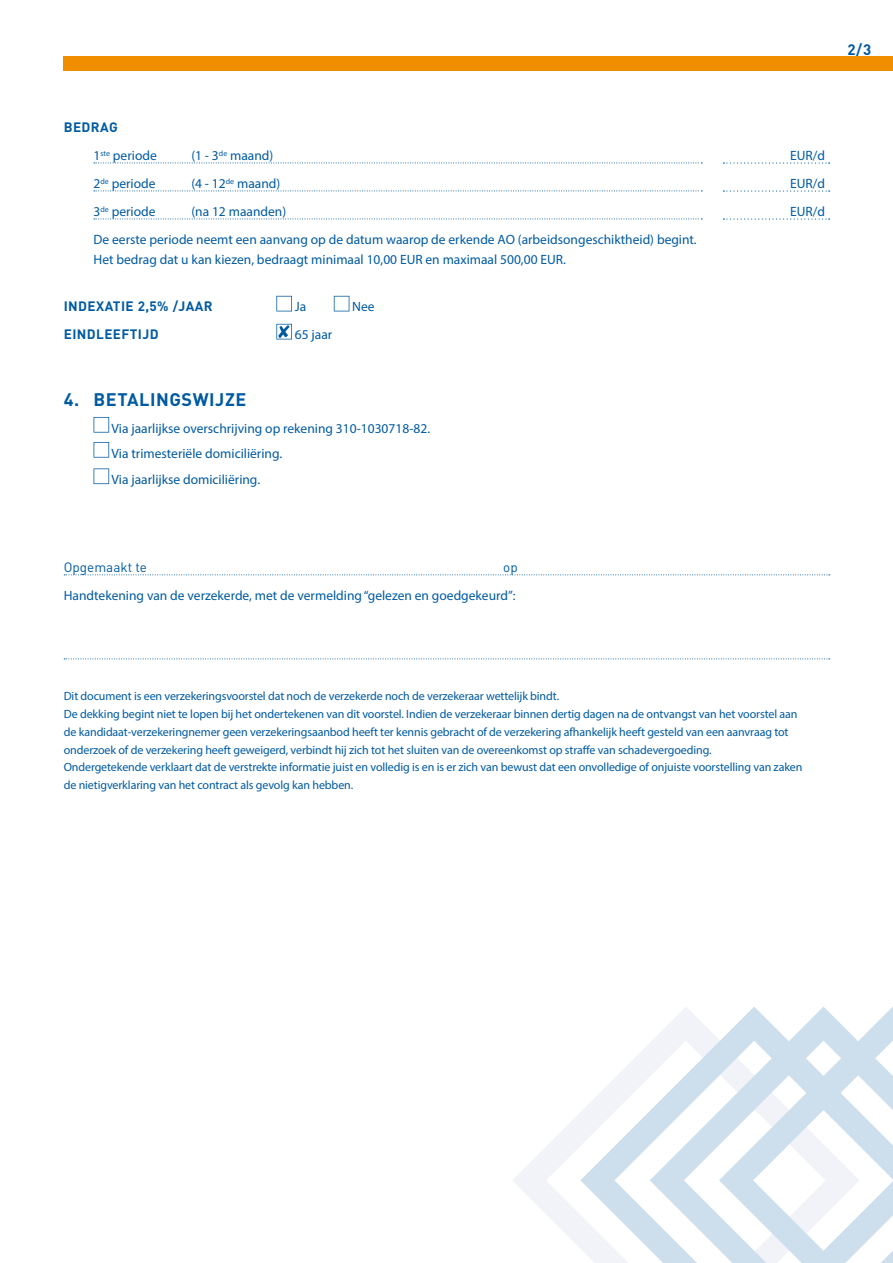
<style>
.page{position:relative;width:893px;height:1263px;background:#fff}
.page>*{position:absolute;margin:0;border:0;box-sizing:border-box;transform-origin:0 0}
.t1{font:700 18px "DIN";letter-spacing:.03em;color:#005aa1}
.t2{font:700 15px "DIN";color:#005aa1}
.t3{font:13.5px/19.5px "Myriad Pro";color:#005aa1}
.t4{font:700 13.5px "DIN";letter-spacing:.03em;color:#005aa1}
.t5{font:13.5px "DIN";color:#005aa1}
.t6{font:12px/17.7px "Myriad Pro";letter-spacing:-.01em;color:#005aa1}
</style>
<div class="page">
<div style="left:64px;top:56px;width:829px;height:15px;background:#f18e00"></div>
<svg style="left:723px;top:162px;width:107px;height:2px"></svg>
<svg style="left:94px;top:163px;width:608px;height:1px"></svg>
<svg style="left:723px;top:190px;width:107px;height:2px"></svg>
<svg style="left:94px;top:191px;width:608px;height:1px"></svg>
<svg style="left:723px;top:218px;width:107px;height:2px"></svg>
<svg style="left:94px;top:219px;width:608px;height:1px"></svg>
<svg style="left:64px;top:574px;width:766px;height:1px"></svg>
<svg style="left:64px;top:658px;width:766px;height:1px"></svg>
<svg style="left:276px;top:296px;width:16px;height:15px"></svg>
<svg style="left:334px;top:296px;width:15px;height:15px"></svg>
<svg style="left:276px;top:324px;width:16px;height:15px"></svg>
<svg style="left:94px;top:417px;width:15px;height:16px"></svg>
<svg style="left:94px;top:442px;width:15px;height:16px"></svg>
<svg style="left:94px;top:468px;width:15px;height:16px"></svg>
<svg style="left:513px;top:1113px;width:67px;height:135px"></svg>
<svg style="left:580px;top:1043px;width:70px;height:220px"></svg>
<svg style="left:650px;top:1007px;width:243px;height:256px"></svg>
<p class="t2" style="left:847px;top:40px;width:25px">2/3</p>
<p class="t4" style="left:64px;top:119px;width:56px">BEDRAG</p>
<p class="t3" style="left:94px;top:146px;width:65px">1<sup>ste</sup> periode</p>
<p class="t3" style="left:191px;top:146px;width:84px">(1 - 3<sup>de</sup> maand)</p>
<p class="t3" style="left:790px;top:146px;width:36px">EUR/d</p>
<p class="t3" style="left:94px;top:174px;width:64px">2<sup>de</sup> periode</p>
<p class="t3" style="left:191px;top:174px;width:90px">(4 - 12<sup>de</sup> maand)</p>
<p class="t3" style="left:790px;top:174px;width:36px">EUR/d</p>
<p class="t3" style="left:94px;top:202px;width:64px">3<sup>de</sup> periode</p>
<p class="t3" style="left:191px;top:202px;width:96px">(na 12 maanden)</p>
<p class="t3" style="left:790px;top:202px;width:36px">EUR/d</p>
<p class="t3" style="left:94px;top:230px;width:605px">De eerste periode neemt een aanvang op de datum waarop de erkende AO (arbeidsongeschiktheid) begint.<br>Het bedrag dat u kan kiezen, bedraagt minimaal 10,00 EUR en maximaal 500,00 EUR.</p>
<p class="t4" style="left:64px;top:298px;width:150px">INDEXATIE 2,5% /JAAR</p>
<p class="t3" style="left:295px;top:297px;width:13px">Ja</p>
<p class="t3" style="left:352px;top:297px;width:24px">Nee</p>
<p class="t4" style="left:64px;top:326px;width:96px">EINDLEEFTIJD</p>
<p class="t3" style="left:295px;top:325px;width:39px">65 jaar</p>
<h1 class="t1" style="left:64px;top:388px;width:184px">4. BETALINGSWIJZE</h1>
<p class="t3" style="left:112px;top:415px;width:320px;line-height:25px">Via jaarlijkse overschrijving op rekening 310-1030718-82.<br>Via trimesteriële domiciliëring.</p>
<p class="t3" style="left:112px;top:470px;width:150px">Via jaarlijkse domiciliëring.</p>
<p class="t5" style="left:64px;top:559px;width:85px">Opgemaakt te</p>
<p class="t5" style="left:503px;top:559px;width:16px">op</p>
<p class="t3" style="left:64px;top:586px;width:453px">Handtekening van de verzekerde, met de vermelding “gelezen en goedgekeurd”:</p>
<p class="t6" style="left:64px;top:687px;width:740px">Dit document is een verzekeringsvoorstel dat noch de verzekerde noch de verzekeraar wettelijk bindt.<br>De dekking begint niet te lopen bij het ondertekenen van dit voorstel. Indien de verzekeraar binnen dertig dagen na de ontvangst van het voorstel aan de kandidaat-verzekeringnemer geen verzekeringsaanbod heeft ter kennis gebracht of de verzekering afhankelijk heeft gesteld van een aanvraag tot onderzoek of de verzekering heeft geweigerd, verbindt hij zich tot het sluiten van de overeenkomst op straffe van schadevergoeding.<br>Ondergetekende verklaart dat de verstrekte informatie juist en volledig is en is er zich van bewust dat een onvolledige of onjuiste voorstelling van zaken de nietigverklaring van het contract als gevolg kan hebben.</p>
</div>
